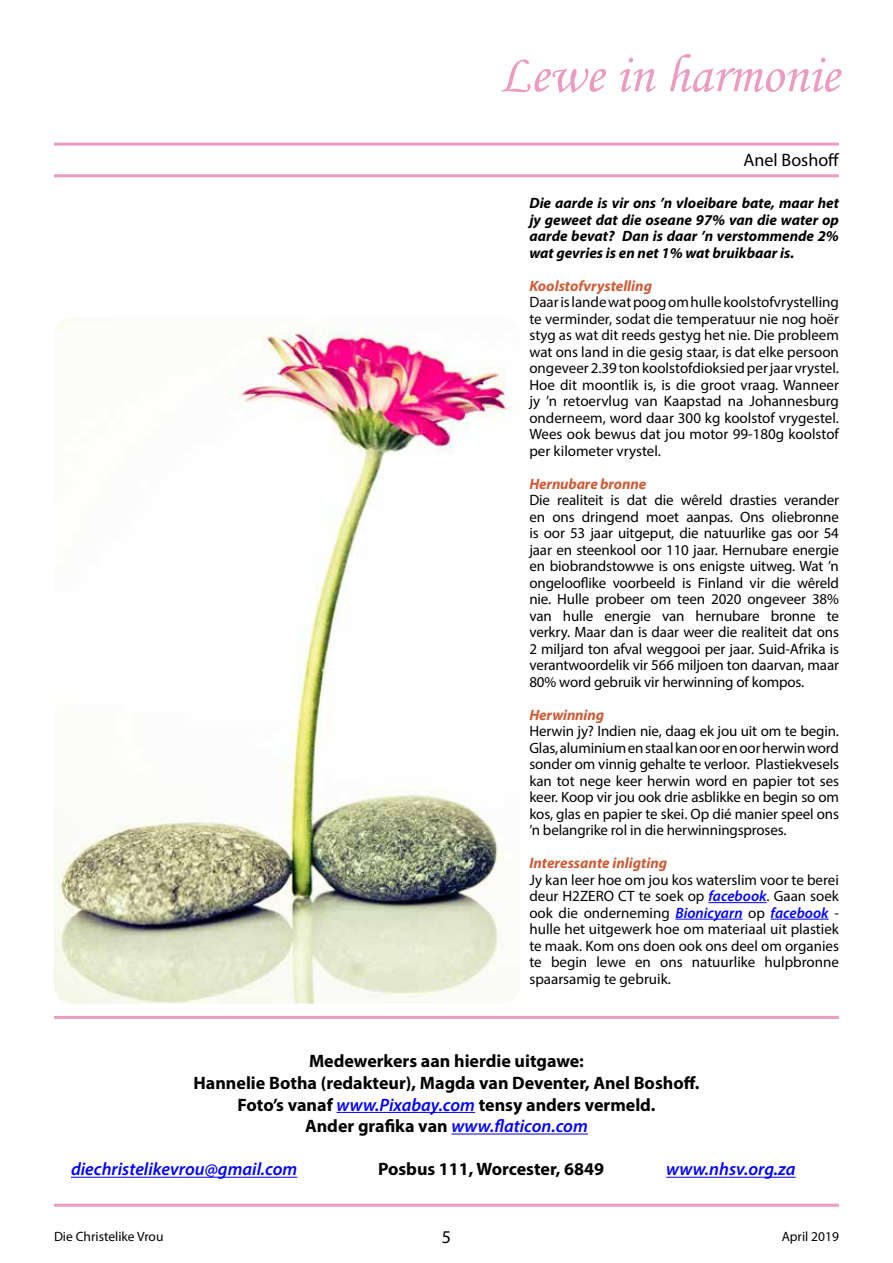
<style>
.page{position:relative;width:893px;height:1263px;background:#fff}
.page>*{position:absolute;margin:0;border:0;box-sizing:border-box;transform-origin:0 0}
.t1{font:54px "Monotype Corsiva";color:#ea9cc2}
.t2{font:700 18px/21.6px "Myriad Pro";color:#000;text-align:center}
.t3{font:italic 600 18px "Myriad Pro";color:#00f}
.t4{font:18px "Myriad Pro";color:#000}
.t5{font:15px/16.5px "Myriad Pro";letter-spacing:-.005em;color:#000;text-align:justify}
.t6{font:italic 700 15px/16.5px "Myriad Pro";color:#000;text-align:justify}
.t7{font:italic 700 15px "Myriad Pro";color:#cd5b36}
.t8{font:13.5px "Myriad Pro";color:#000}
.s1{font-weight:600;font-style:italic;color:#00f}
</style>
<div class="page">
<hr style="left:708px;top:902px;width:59px;height:1px;background:#00f">
<hr style="left:675px;top:919px;width:68px;height:1px;background:#00f">
<hr style="left:771px;top:919px;width:58px;height:1px;background:#00f">
<img style="left:54px;top:317px;width:459px;height:686px">
<hr style="left:54px;top:143px;width:785px;height:3px;background:#ea9cc2">
<hr style="left:54px;top:174px;width:785px;height:3px;background:#ea9cc2">
<hr style="left:336px;top:1112px;width:139px;height:1px;background:#00f">
<hr style="left:451px;top:1133px;width:137px;height:1px;background:#00f">
<hr style="left:71px;top:1177px;width:226px;height:1px;background:#00f">
<hr style="left:666px;top:1177px;width:130px;height:1px;background:#00f">
<hr style="left:54px;top:1016px;width:785px;height:3px;background:#ea9cc2">
<hr style="left:54px;top:1204px;width:785px;height:3px;background:#ea9cc2">
<h1 class="t1" style="left:499px;top:42px;width:342px">Lewe in harmonie</h1>
<p class="t4" style="left:743px;top:149px;width:97px">Anel Boshoff</p>
<p class="t6" style="left:529px;top:194px;width:311px">Die aarde is vir ons ’n vloeibare bate, maar het jy geweet dat die oseane 97% van die water op aarde bevat? Dan is daar ’n verstommende 2% wat gevries is en net 1% wat bruikbaar is.</p>
<p class="t7" style="left:529px;top:276px;width:124px">Koolstofvrystelling</p>
<p class="t5" style="left:529px;top:294px;width:311px">Daar is lande wat poog om hulle koolstofvrystelling te verminder, sodat die temperatuur nie nog hoër styg as wat dit reeds gestyg het nie. Die probleem wat ons land in die gesig staar, is dat elke persoon ongeveer 2.39 ton koolstofdioksied per jaar vrystel.<br>Hoe dit moontlik is, is die groot vraag. Wanneer jy ’n retoervlug van Kaapstad na Johannesburg onderneem, word daar 300 kg koolstof vrygestel.<br>Wees ook bewus dat jou motor 99-180g koolstof per kilometer vrystel.</p>
<p class="t7" style="left:529px;top:474px;width:118px">Hernubare bronne</p>
<p class="t5" style="left:529px;top:492px;width:311px">Die realiteit is dat die wêreld drasties verander en ons dringend moet aanpas. Ons oliebronne is oor 53 jaar uitgeput, die natuurlike gas oor 54 jaar en steenkool oor 110 jaar. Hernubare energie en biobrandstowwe is ons enigste uitweg. Wat ’n ongelooflike voorbeeld is Finland vir die wêreld nie. Hulle probeer om teen 2020 ongeveer 38% van hulle energie van hernubare bronne te verkry. Maar dan is daar weer die realiteit dat ons 2 miljard ton afval weggooi per jaar. Suid-Afrika is verantwoordelik vir 566 miljoen ton daarvan, maar 80% word gebruik vir herwinning of kompos.</p>
<p class="t7" style="left:529px;top:705px;width:76px">Herwinning</p>
<p class="t5" style="left:529px;top:723px;width:311px">Herwin jy? Indien nie, daag ek jou uit om te begin.<br>Glas, aluminium en staal kan oor en oor herwin word sonder om vinnig gehalte te verloor. Plastiekvesels kan tot nege keer herwin word en papier tot ses keer. Koop vir jou ook drie asblikke en begin so om kos, glas en papier te skei. Op dié manier speel ons ’n belangrike rol in die herwinningsproses.</p>
<p class="t7" style="left:529px;top:853px;width:139px">Interessante inligting</p>
<p class="t5" style="left:529px;top:871px;width:311px">Jy kan leer hoe om jou kos waterslim voor te berei deur H2ZERO CT te soek op <span class="s1">facebook</span>. Gaan soek ook die onderneming <span class="s1">Bionicyarn</span> op <span class="s1">facebook</span> - hulle het uitgewerk hoe om materiaal uit plastiek te maak. Kom ons doen ook ons deel om organies te begin lewe en ons natuurlike hulpbronne spaarsamig te gebruik.</p>
<p class="t2" style="left:194px;top:1050px;width:507px">Medewerkers aan hierdie uitgawe:<br>Hannelie Botha (redakteur), Magda van Deventer, Anel Boshoff.<br>Foto’s vanaf <span class="s1">www.Pixabay.com</span> tensy anders vermeld.<br>Ander grafika van <span class="s1">www.flaticon.com</span></p>
<p class="t3" style="left:71px;top:1158px;width:228px">diechristelikevrou@gmail.com</p>
<p class="t2" style="left:378px;top:1158px;width:228px">Posbus 111, Worcester, 6849</p>
<p class="t3" style="left:666px;top:1158px;width:131px">www.nhsv.org.za</p>
<p class="t8" style="left:54px;top:1228px;width:111px">Die Christelike Vrou</p>
<p class="t4" style="left:442px;top:1225px;width:11px">5</p>
<p class="t8" style="left:782px;top:1228px;width:59px">April 2019</p>
</div>
